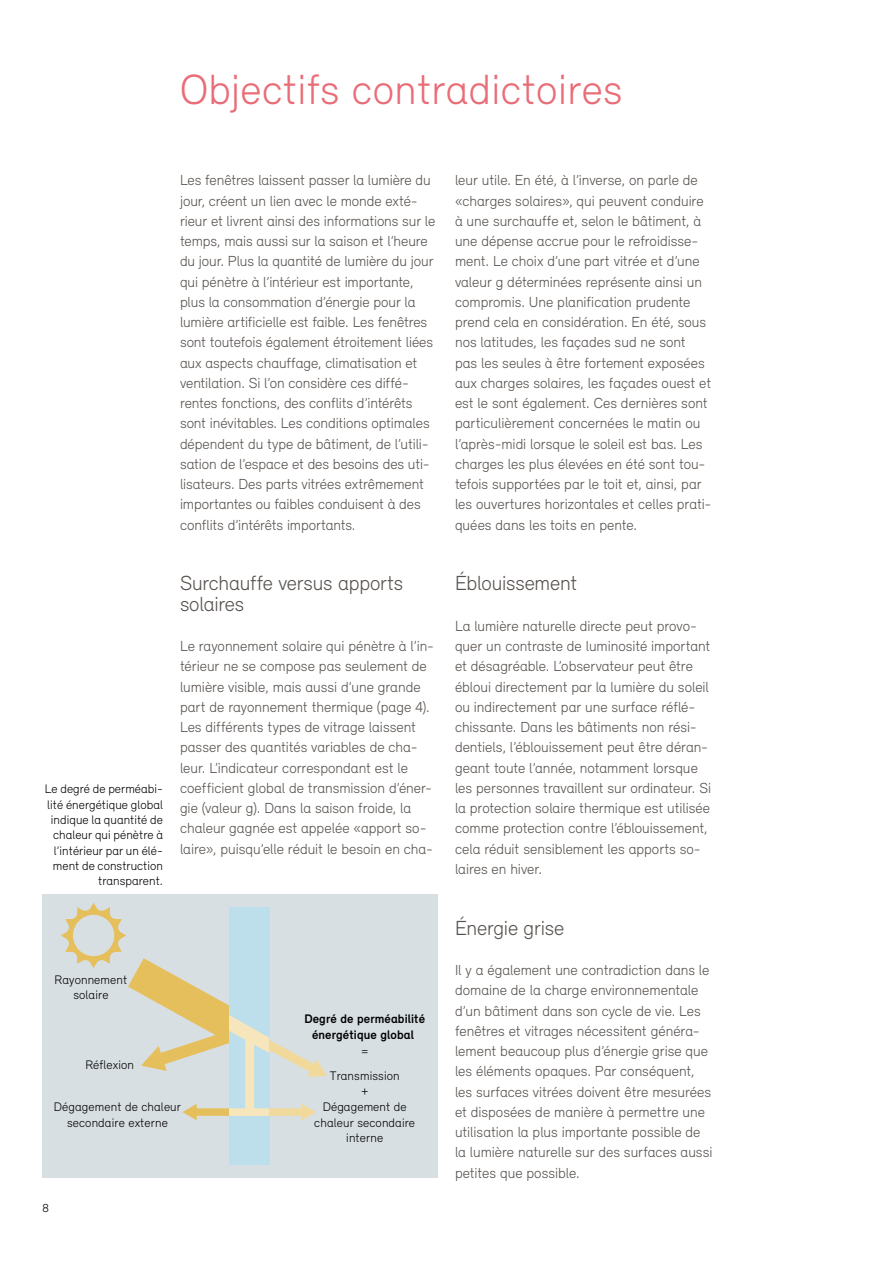
<style>
.page{position:relative;width:893px;height:1263px;background:#fff}
.page>*{position:absolute;margin:0;border:0;box-sizing:border-box;transform-origin:0 0}
.t1{font:300 43.5px "Relevant";letter-spacing:.01em;color:#e96c77}
.t2{font:300 21px/20.2px "Relevant";letter-spacing:-.01em;color:#57514d}
.t3{font:300 15px/20.2px "Relevant";letter-spacing:-.005em;color:#57514d}
.t4{font:300 12.75px/15.3px "Relevant";letter-spacing:.005em;color:#000;text-align:center}
.t5{font:700 12.75px/15.3px "Relevant";letter-spacing:.01em;color:#000;text-align:center}
.t6{font:300 12px "Relevant";color:#000}
</style>
<div class="page">
<div style="left:43px;top:894px;width:395px;height:284px;background:#d8dfe2"></div>
<div style="left:194px;top:1108px;width:43px;height:8px;background:#e6bf5d"></div>
<svg style="left:182px;top:1104px;width:15px;height:16px"></svg>
<div style="left:261px;top:1108px;width:43px;height:8px;background:#f1d99b"></div>
<svg style="left:302px;top:1104px;width:14px;height:16px"></svg>
<div style="left:229px;top:907px;width:40px;height:258px;background:#bddfeb"></div>
<div style="left:229px;top:1108px;width:40px;height:8px;background:#f7e6bb"></div>
<div style="left:245px;top:1031px;width:9px;height:81px;background:#f7e6bb"></div>
<svg style="left:61px;top:903px;width:266px;height:178px"></svg>
<h1 class="t1" style="left:180px;top:64px;width:444px">Objectifs contradictoires</h1>
<p class="t3" style="left:180px;top:170px;width:257px">Les fenêtres laissent passer la lumière du jour, créent un lien avec le monde exté&shy;rieur et livrent ainsi des informations sur le temps, mais aussi sur la saison et l’heure du jour. Plus la quantité de lumière du jour qui pénètre à l’intérieur est importante, plus la consommation d’énergie pour la lumière artificielle est faible. Les fenêtres sont toutefois également étroitement liées aux aspects chauffage, climatisation et ventilation. Si l’on considère ces diffé&shy;rentes fonctions, des conflits d’intérêts sont inévitables. Les conditions optimales dépendent du type de bâtiment, de l’utili&shy;sation de l’espace et des besoins des uti&shy;lisateurs. Des parts vitrées extrêmement importantes ou faibles conduisent à des conflits d’intérêts importants.</p>
<p class="t4" style="left:45px;top:781px;width:120px;text-align:right">Le degré de perméabi&shy;lité énergétique global indique la quantité de chaleur qui pénètre à l’intérieur par un élé&shy;ment de construction transparent.</p>
<h2 class="t2" style="left:180px;top:573px;width:225px">Surchauffe versus apports solaires</h2>
<p class="t3" style="left:180px;top:636px;width:256px">Le rayonnement solaire qui pénètre à l’in&shy;térieur ne se compose pas seulement de lumière visible, mais aussi d’une grande part de rayonnement thermique (page 4).<br>Les différents types de vitrage laissent passer des quantités variables de cha&shy;leur. L’indicateur correspondant est le coefficient global de transmission d’éner&shy;gie (valeur g). Dans la saison froide, la chaleur gagnée est appelée «apport so&shy;laire», puisqu’elle réduit le besoin en cha-</p>
<p class="t3" style="left:455px;top:170px;width:258px">leur utile. En été, à l’inverse, on parle de «charges solaires», qui peuvent conduire à une surchauffe et, selon le bâtiment, à une dépense accrue pour le refroidisse&shy;ment. Le choix d’une part vitrée et d’une valeur g déterminées représente ainsi un compromis. Une planification prudente prend cela en considération. En été, sous nos latitudes, les façades sud ne sont pas les seules à être fortement exposées aux charges solaires, les façades ouest et est le sont également. Ces dernières sont particulièrement concernées le matin ou l’après-midi lorsque le soleil est bas. Les charges les plus élevées en été sont tou&shy;tefois supportées par le toit et, ainsi, par les ouvertures horizontales et celles prati&shy;quées dans les toits en pente.</p>
<h2 class="t2" style="left:455px;top:573px;width:124px">Éblouissement</h2>
<p class="t3" style="left:455px;top:615px;width:258px">La lumière naturelle directe peut provo&shy;quer un contraste de luminosité important et désagréable. L’observateur peut être ébloui directement par la lumière du soleil ou indirectement par une surface réflé&shy;chissante. Dans les bâtiments non rési&shy;dentiels, l’éblouissement peut être déran&shy;geant toute l’année, notamment lorsque les personnes travaillent sur ordinateur. Si la protection solaire thermique est utilisée comme protection contre l’éblouissement, cela réduit sensiblement les apports so&shy;laires en hiver.</p>
<p class="t4" style="left:55px;top:972px;width:74px">Rayonnement solaire</p>
<p class="t4" style="left:85px;top:1057px;width:50px">Réflexion</p>
<p class="t4" style="left:54px;top:1099px;width:129px">Dégagement de chaleur secondaire externe</p>
<p class="t6" style="left:43px;top:1201px;width:8px">8</p>
<p class="t5" style="left:304px;top:1011px;width:122px">Degré de perméabilité énergétique global</p>
<p class="t4" style="left:330px;top:1067px;width:71px">Transmission</p>
<p class="t4" style="left:314px;top:1099px;width:102px">Dégagement de chaleur secondaire interne</p>
<p class="t4" style="left:361px;top:1043px;width:8px">=</p>
<p class="t4" style="left:361px;top:1083px;width:8px">+</p>
<h2 class="t2" style="left:455px;top:917px;width:111px">Énergie grise</h2>
<p class="t3" style="left:455px;top:960px;width:259px">Il y a également une contradiction dans le domaine de la charge environnementale d’un bâtiment dans son cycle de vie. Les fenêtres et vitrages nécessitent généra&shy;lement beaucoup plus d’énergie grise que les éléments opaques. Par conséquent, les surfaces vitrées doivent être mesurées et disposées de manière à permettre une utilisation la plus importante possible de la lumière naturelle sur des surfaces aussi petites que possible.</p>
</div>
